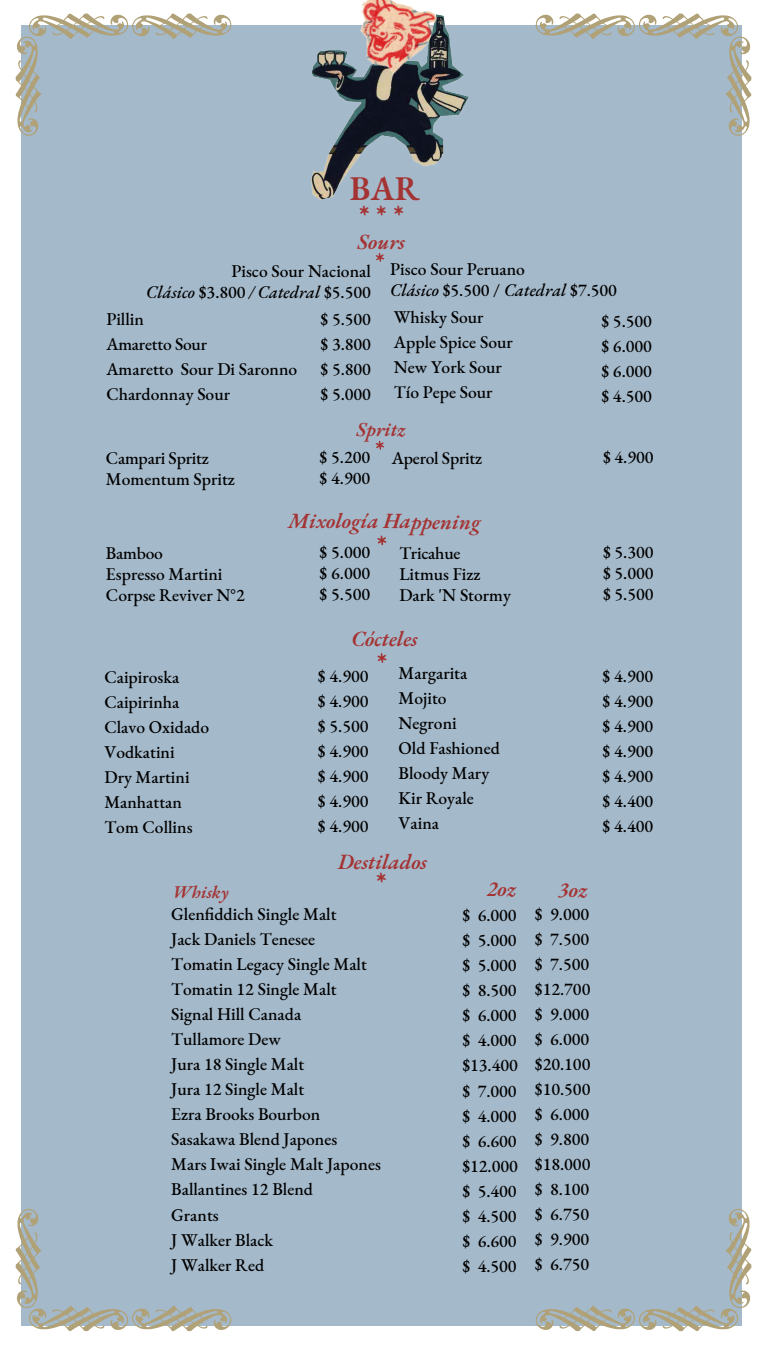
<style>
.page{position:relative;width:762px;height:1347px;background:#fff}
.page>*{position:absolute;margin:0;border:0;box-sizing:border-box;transform-origin:0 0}
.t1{font:600 33.75px "EB Garamond";color:#a43434}
.t2{font:600 30px "EB Garamond";color:#a43434}
.t3{font:italic 600 21.25px "EB Garamond";color:#a43434}
.t4{font:italic 600 19.5px "EB Garamond";color:#a43434}
.t5{font:500 17.5px/25px "EB Garamond";color:#000}
.t6{font:500 17.5px "EB Garamond";letter-spacing:-.015em;color:#010101}
.t7{font:italic 600 17.5px "EB Garamond";color:#a43434}
.s1{font-style:italic}
</style>
<div class="page">
<div style="left:21px;top:25px;width:720px;height:1300px;background:#a4b9ca"></div>
<svg style="left:16px;top:13px;width:215px;height:123px"></svg>
<svg style="left:536px;top:13px;width:215px;height:123px"></svg>
<svg style="left:536px;top:1208px;width:215px;height:123px"></svg>
<svg style="left:16px;top:1208px;width:215px;height:123px"></svg>
<img style="left:312px;top:15px;width:156px;height:185px">
<img style="left:341px;top:0;width:99px;height:82px">
<svg style="left:376px;top:253px;width:8px;height:9px"></svg>
<svg style="left:377px;top:653px;width:9px;height:10px"></svg>
<svg style="left:377px;top:535px;width:9px;height:10px"></svg>
<svg style="left:376px;top:441px;width:8px;height:9px"></svg>
<h1 class="t1" style="left:350px;top:166px;width:71px">BAR</h1>
<h2 class="t2" style="left:359px;top:196px;width:47px">* * *</h2>
<p class="t3" style="left:357px;top:228px;width:49px">Sours</p>
<p class="t5" style="left:146px;top:261px;width:226px;line-height:21px;text-align:right">Pisco Sour Nacional<br><span class="s1">Clásico</span> $3.800 <span class="s1">/ Catedral</span> $5.500</p>
<p class="t5" style="left:390px;top:259px;width:228px;line-height:21px">Pisco Sour Peruano<br><span class="s1">Clásico</span> $5.500 / <span class="s1">Catedral</span> $7.500</p>
<p class="t5" style="left:106px;top:307px;width:39px">Pillin</p>
<p class="t6" style="left:106px;top:333px;width:102px">Amaretto Sour</p>
<p class="t5" style="left:106px;top:357px;width:192px">Amaretto Sour Di Saronno<br>Chardonnay Sour</p>
<p class="t6" style="left:106px;top:447px;width:104px">Campari Spritz</p>
<p class="t5" style="left:106px;top:467px;width:130px">Momentum Spritz</p>
<p class="t5" style="left:320px;top:307px;width:52px;text-align:justify">$ 5.500 $ 3.800 $ 5.800 $ 5.000</p>
<p class="t5" style="left:394px;top:304px;width:120px">Whisky Sour<br>Apple Spice Sour<br>New York Sour</p>
<p class="t6" style="left:394px;top:380px;width:100px">Tío Pepe Sour</p>
<p class="t4" style="left:356px;top:417px;width:51px">Spritz</p>
<p class="t5" style="left:601px;top:309px;width:52px;text-align:justify">$ 5.500 $ 6.000 $ 6.000 $ 4.500</p>
<p class="t5" style="left:320px;top:447px;width:52px;line-height:21px">$ 5.200 $ 4.900</p>
<p class="t6" style="left:392px;top:447px;width:92px">Aperol Spritz</p>
<p class="t5" style="left:603px;top:445px;width:52px">$ 4.900</p>
<p class="t6" style="left:106px;top:542px;width:58px">Bamboo</p>
<p class="t5" style="left:106px;top:564px;width:140px;line-height:21px">Espresso Martini<br>Corpse Reviver N°2</p>
<p class="t5" style="left:104px;top:664px;width:106px">Caipiroska<br>Caipirinha<br>Clavo Oxidado<br>Vodkatini<br>Dry Martini<br>Manhattan<br>Tom Collins</p>
<p class="t3" style="left:288px;top:507px;width:194px">Mixología Happening</p>
<p class="t5" style="left:320px;top:542px;width:52px;line-height:21px;text-align:justify">$ 5.000 $ 6.000 $ 5.500</p>
<p class="t6" style="left:399px;top:542px;width:63px">Tricahue</p>
<p class="t5" style="left:399px;top:564px;width:113px;line-height:21px">Litmus Fizz<br>Dark 'N Stormy</p>
<p class="t3" style="left:351px;top:625px;width:68px">Cócteles</p>
<p class="t5" style="left:603px;top:542px;width:52px;line-height:21px;text-align:justify">$ 5.300 $ 5.000 $ 5.500</p>
<p class="t5" style="left:399px;top:660px;width:103px">Margarita<br>Mojito<br>Negroni<br>Old Fashioned<br>Bloody Mary<br>Kir Royale<br>Vaina</p>
<p class="t5" style="left:318px;top:663px;width:52px;text-align:justify">$ 4.900 $ 4.900 $ 5.500 $ 4.900 $ 4.900 $ 4.900 $ 4.900</p>
<p class="t5" style="left:603px;top:663px;width:52px;text-align:justify">$ 4.900 $ 4.900 $ 4.900 $ 4.900 $ 4.900 $ 4.400 $ 4.400</p>
<p class="t3" style="left:338px;top:848px;width:90px">Destilados</p>
<h2 class="t2" style="left:376px;top:863px;width:12px">*</h2>
<p class="t7" style="left:172px;top:880px;width:58px">Whisky</p>
<p class="t3" style="left:487px;top:875px;width:31px">2oz</p>
<p class="t3" style="left:558px;top:876px;width:31px">3oz</p>
<p class="t5" style="left:462px;top:903px;width:57px;text-align:justify">$ 6.000 $ 5.000 $ 5.000 $ 8.500 $ 6.000 $ 4.000 $13.400 $ 7.000 $ 4.000 $ 6.600 $12.000 $ 5.400 $ 4.500 $ 6.600 $ 4.500</p>
<p class="t5" style="left:535px;top:902px;width:57px;text-align:justify">$ 9.000 $ 7.500 $ 7.500 $12.700 $ 9.000 $ 6.000 $20.100 $10.500 $ 6.000 $ 9.800 $18.000 $ 8.100 $ 6.750 $ 9.900 $ 6.750</p>
<p class="t5" style="left:171px;top:902px;width:211px">Glenfiddich Single Malt<br>Jack Daniels Tenesee<br>Tomatin Legacy Single Malt<br>Tomatin 12 Single Malt<br>Signal Hill Canada<br>Tullamore Dew<br>Jura 18 Single Malt<br>Jura 12 Single Malt<br>Ezra Brooks Bourbon<br>Sasakawa Blend Japones<br>Mars Iwai Single Malt Japones<br>Ballantines 12 Blend<br>Grants<br>J Walker Black<br>J Walker Red</p>
</div>
